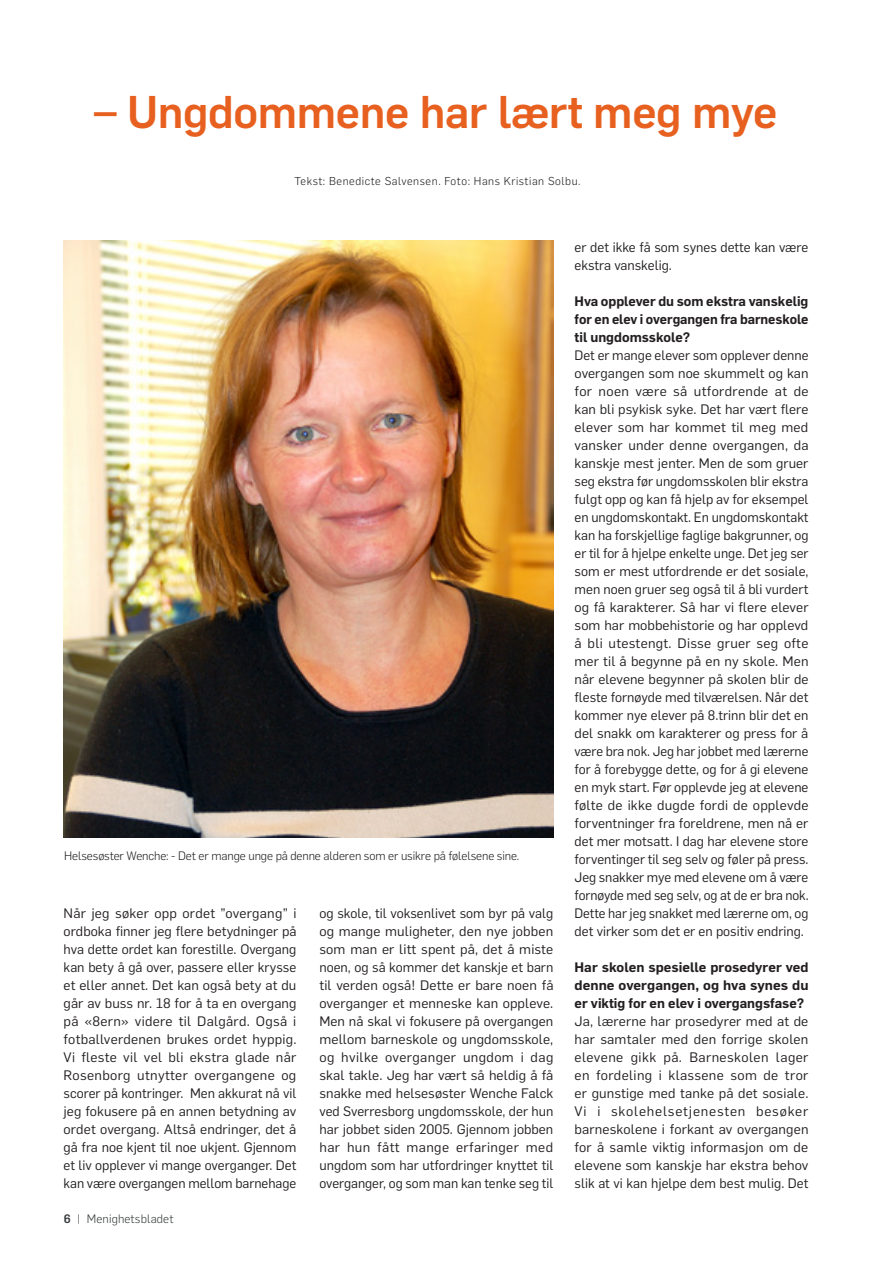
<style>
.page{position:relative;width:893px;height:1263px;background:#fff}
.page>*{position:absolute;margin:0;border:0;box-sizing:border-box;transform-origin:0 0}
.t1{font:500 45px "Flama";letter-spacing:-.01em;color:#e7601f}
.t2{font:13.5px/18px "Flama";color:#231f20;text-align:justify}
.t3{font:600 13.5px/18px "Flama";color:#231f20;text-align:justify}
.t4{font:300 12px "Flama";letter-spacing:-.01em;color:#231f20}
.t5{font:300 12px "Flama";letter-spacing:.01em;color:#393d3d}
.t6{font:300 11.25px "Flama";letter-spacing:.05em;color:#231f20}
.s1{font-weight:500}
</style>
<div class="page">
<img style="left:64px;top:241px;width:489px;height:597px">
<h1 class="t1" style="left:94px;top:80px;width:685px">– Ungdommene har lært meg mye</h1>
<p class="t6" style="left:294px;top:173px;width:288px">Tekst: Benedicte Salvensen. Foto: Hans Kristian Solbu.</p>
<p class="t4" style="left:64px;top:848px;width:457px">Helsesøster Wenche: - Det er mange unge på denne alderen som er usikre på følelsene sine.</p>
<p class="t2" style="left:64px;top:903px;width:234px">Når jeg søker opp ordet ”overgang” i ordboka finner jeg flere betydninger på hva dette ordet kan forestille. Overgang kan bety å gå over, passere eller krysse et eller annet. Det kan også bety at du går av buss nr. 18 for å ta en overgang på «8ern» videre til Dalgård. Også i fotballverdenen brukes ordet hyppig.<br>Vi fleste vil vel bli ekstra glade når Rosenborg utnytter overgangene og scorer på kontringer. Men akkurat nå vil jeg fokusere på en annen betydning av ordet overgang. Altså endringer, det å gå fra noe kjent til noe ukjent. Gjennom et liv opplever vi mange overganger. Det kan være overgangen mellom barnehage</p>
<p class="t2" style="left:319px;top:903px;width:236px">og skole, til voksenlivet som byr på valg og mange muligheter, den nye jobben som man er litt spent på, det å miste noen, og så kommer det kanskje et barn til verden også! Dette er bare noen få overganger et menneske kan oppleve.<br>Men nå skal vi fokusere på overgangen mellom barneskole og ungdomsskole, og hvilke overganger ungdom i dag skal takle. Jeg har vært så heldig å få snakke med helsesøster Wenche Falck ved Sverresborg ungdomsskole, der hun har jobbet siden 2005. Gjennom jobben har hun fått mange erfaringer med ungdom som har utfordringer knyttet til overganger, og som man kan tenke seg til</p>
<p class="t5" style="left:64px;top:1211px;width:111px"><span class="s1">6</span> | Menighetsbladet</p>
<p class="t2" style="left:575px;top:237px;width:235px">er det ikke få som synes dette kan være ekstra vanskelig.</p>
<p class="t3" style="left:575px;top:291px;width:235px">Hva opplever du som ekstra vanskelig for en elev i overgangen fra barneskole til ungdomsskole?</p>
<p class="t2" style="left:575px;top:345px;width:236px">Det er mange elever som opplever denne overgangen som noe skummelt og kan for noen være så utfordrende at de kan bli psykisk syke. Det har vært flere elever som har kommet til meg med vansker under denne overgangen, da kanskje mest jenter. Men de som gruer seg ekstra før ungdomsskolen blir ekstra fulgt opp og kan få hjelp av for eksempel en ungdomskontakt. En ungdomskontakt kan ha forskjellige faglige bakgrunner, og er til for å hjelpe enkelte unge. Det jeg ser som er mest utfordrende er det sosiale, men noen gruer seg også til å bli vurdert og få karakterer. Så har vi flere elever som har mobbehistorie og har opplevd å bli utestengt. Disse gruer seg ofte mer til å begynne på en ny skole. Men når elevene begynner på skolen blir de fleste fornøyde med tilværelsen. Når det kommer nye elever på 8.trinn blir det en del snakk om karakterer og press for å være bra nok. Jeg har jobbet med lærerne for å forebygge dette, og for å gi elevene en myk start. Før opplevde jeg at elevene følte de ikke dugde fordi de opplevde forventninger fra foreldrene, men nå er det mer motsatt. I dag har elevene store forventinger til seg selv og føler på press.<br>Jeg snakker mye med elevene om å være fornøyde med seg selv, og at de er bra nok.<br>Dette har jeg snakket med lærerne om, og det virker som det er en positiv endring.</p>
<p class="t3" style="left:575px;top:957px;width:235px">Har skolen spesielle prosedyrer ved denne overgangen, og hva synes du er viktig for en elev i overgangsfase?</p>
<p class="t2" style="left:575px;top:1011px;width:236px">Ja, lærerne har prosedyrer med at de har samtaler med den forrige skolen elevene gikk på. Barneskolen lager en fordeling i klassene som de tror er gunstige med tanke på det sosiale.<br>Vi i skolehelsetjenesten besøker barneskolene i forkant av overgangen for å samle viktig informasjon om de elevene som kanskje har ekstra behov slik at vi kan hjelpe dem best mulig. Det</p>
</div>
